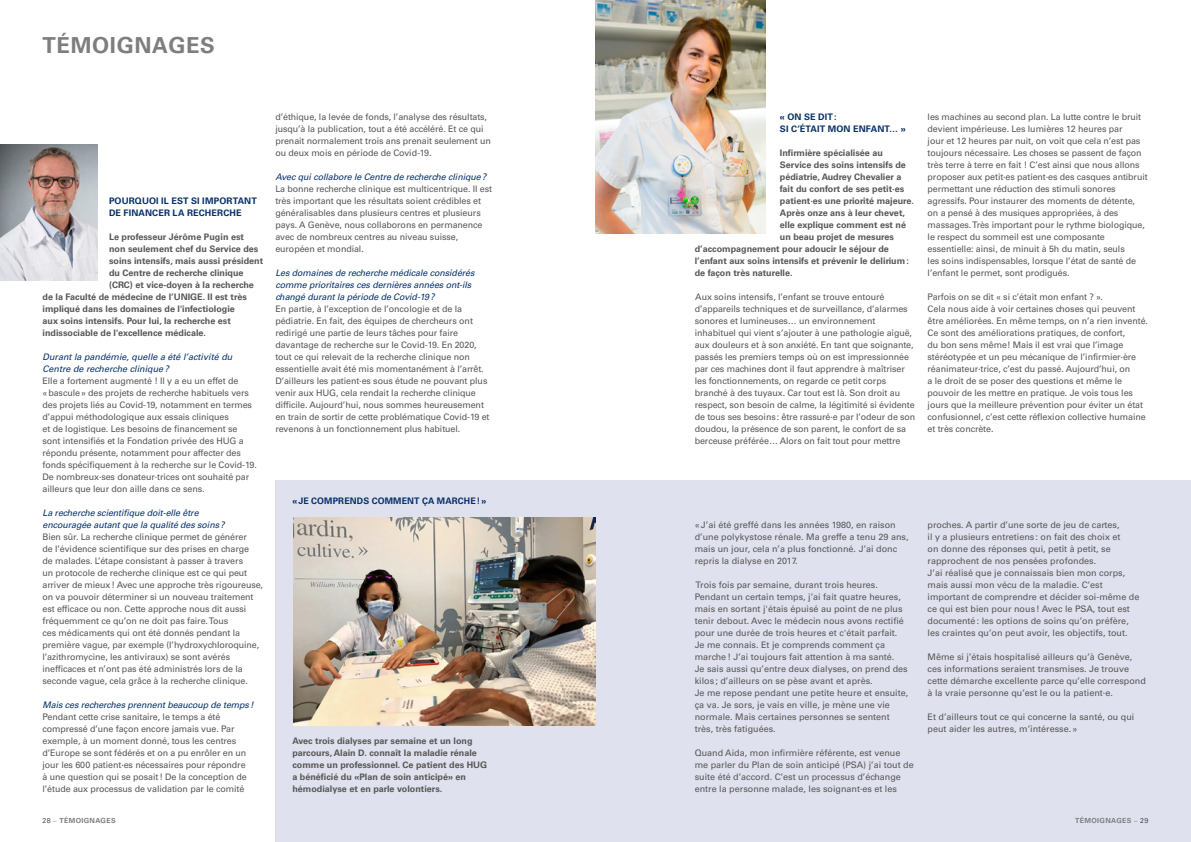
<style>
.page{position:relative;width:1191px;height:842px;background:#fff}
.page>*{position:absolute;margin:0;border:0;box-sizing:border-box;transform-origin:0 0}
.t1{font:700 22px "Univers";letter-spacing:.03em;color:#7e7e7e}
.t2{font:9px/12px "Univers";letter-spacing:-.01em;color:#575756}
.t3{font:700 9px/12px "Univers";color:#575756}
.t4{font:italic 9px/12px "Univers";letter-spacing:-.01em;color:#06316c}
.t5{font:700 9px/12px "Univers";letter-spacing:.015em;color:#06316c}
.t6{font:700 7px "Univers";letter-spacing:.05em;color:#7e7e83}
.s1{font-weight:300;color:#1d1d1b}
.s2{font-weight:300}
</style>
<div class="page">
<div style="left:276px;top:480px;width:915px;height:362px;background:#e0e1ee"></div>
<img style="left:0;top:144px;width:98px;height:137px">
<img style="left:293px;top:517px;width:302px;height:209px">
<img style="left:595px;top:0;width:170px;height:233px">
<h1 class="t1" style="left:43px;top:32px;width:174px">TÉMOIGNAGES</h1>
<p class="t5" style="left:109px;top:195px;width:149px">POURQUOI IL EST SI IMPORTANT<br>DE FINANCER LA RECHERCHE</p>
<p class="t3" style="left:109px;top:231px;width:136px">Le professeur Jérôme Pugin est</p>
<p class="t3" style="left:109px;top:243px;width:151px">non seulement chef du Service des</p>
<p class="t3" style="left:109px;top:255px;width:156px">soins intensifs, mais aussi président</p>
<p class="t3" style="left:109px;top:267px;width:136px">du Centre de recherche clinique</p>
<p class="t3" style="left:109px;top:279px;width:146px">(CRC) et vice-doyen à la recherche</p>
<p class="t3" style="left:43px;top:291px;width:206px">de la Faculté de médecine de l’UNIGE. Il est très</p>
<p class="t3" style="left:43px;top:303px;width:194px">impliqué dans les domaines de l'infectiologie</p>
<p class="t3" style="left:43px;top:315px;width:190px">aux soins intensifs. Pour lui, la recherche est</p>
<p class="t3" style="left:43px;top:327px;width:165px">indissociable de l'excellence médicale.</p>
<p class="t4" style="left:43px;top:351px;width:191px">Durant la pandémie, quelle a été l’activité du<br>Centre de recherche clinique?</p>
<p class="t2" style="left:43px;top:375px;width:216px">Elle a fortement augmenté ! Il y a eu un effet de «bascule» des projets de recherche habituels vers des projets liés au Covid-19, notamment en termes d’appui méthodologique aux essais cliniques<br>et de logistique. Les besoins de financement se sont intensifiés et la Fondation privée des HUG a répondu présente, notamment pour affecter des fonds spécifiquement à la recherche sur le Covid-19.<br>De nombreux·ses donateur·trices ont souhaité par ailleurs que leur don aille dans ce sens.</p>
<p class="t4" style="left:43px;top:507px;width:183px">La recherche scientifique doit-elle être encouragée autant que la qualité des soins?</p>
<p class="t2" style="left:43px;top:531px;width:222px">Bien sûr. La recherche clinique permet de générer<br>de l’évidence scientifique sur des prises en charge<br>de malades. L’étape consistant à passer à travers<br>un protocole de recherche clinique est ce qui peut arriver de mieux! Avec une approche très rigoureuse, on va pouvoir déterminer si un nouveau traitement est efficace ou non. Cette approche nous dit aussi fréquemment ce qu’on ne doit pas faire. Tous<br>ces médicaments qui ont été donnés pendant la première vague, par exemple (l’hydroxychloroquine, l’azithromycine, les antiviraux) se sont avérés inefficaces et n’ont pas été administrés lors de la seconde vague, cela grâce à la recherche clinique.</p>
<p class="t4" style="left:43px;top:699px;width:212px">Mais ces recherches prennent beaucoup de temps!</p>
<p class="t2" style="left:43px;top:711px;width:206px">Pendant cette crise sanitaire, le temps a été compressé d’une façon encore jamais vue. Par exemple, à un moment donné, tous les centres d’Europe se sont fédérés et on a pu enrôler en un jour les 600 patient·es nécessaires pour répondre à une question qui se posait! De la conception de l’étude aux processus de validation par le comité</p>
<p class="t2" style="left:275px;top:111px;width:217px">d’éthique, la levée de fonds, l’analyse des résultats, jusqu’à la publication, tout a été accéléré. Et ce qui prenait normalement trois ans prenait seulement un ou deux mois en période de Covid-19.</p>
<p class="t4" style="left:275px;top:171px;width:212px">Avec qui collabore le Centre de recherche clinique?</p>
<p class="t2" style="left:275px;top:183px;width:218px">La bonne recherche clinique est multicentrique. Il est très important que les résultats soient crédibles et généralisables dans plusieurs centres et plusieurs pays. A Genève, nous collaborons en permanence avec de nombreux centres au niveau suisse, européen et mondial.</p>
<p class="t4" style="left:275px;top:267px;width:201px">Les domaines de recherche médicale considérés comme prioritaires ces dernières années ont-ils changé durant la période de Covid-19?</p>
<p class="t2" style="left:275px;top:303px;width:216px">En partie, à l’exception de l’oncologie et de la pédiatrie. En fait, des équipes de chercheurs ont redirigé une partie de leurs tâches pour faire davantage de recherche sur le Covid-19. En 2020, tout ce qui relevait de la recherche clinique non essentielle avait été mis momentanément à l’arrêt.<br>D’ailleurs les patient·es sous étude ne pouvant plus venir aux HUG, cela rendait la recherche clinique difficile. Aujourd’hui, nous sommes heureusement en train de sortir de cette problématique Covid-19 et revenons à un fonctionnement plus habituel.</p>
<p class="t5" style="left:292px;top:495px;width:195px">«JE COMPRENDS COMMENT ÇA MARCHE!»</p>
<p class="t3" style="left:292px;top:735px;width:196px">Avec trois dialyses par semaine et un long parcours, Alain D. connaît la maladie rénale comme un professionnel. Ce patient des HUG a bénéficié du «Plan de soin anticipé» en hémodialyse et en parle volontiers.</p>
<p class="t5" style="left:780px;top:111px;width:127px">« ON SE DIT:<br>SI C’ÉTAIT MON ENFANT… »</p>
<p class="t3" style="left:780px;top:147px;width:104px">Infirmière spécialisée au</p>
<p class="t3" style="left:780px;top:159px;width:127px">Service des soins intensifs de</p>
<p class="t3" style="left:780px;top:171px;width:123px">pédiatrie, Audrey Chevalier a</p>
<p class="t3" style="left:780px;top:183px;width:126px">fait du confort de ses petit·es</p>
<p class="t3" style="left:780px;top:195px;width:136px">patient·es une priorité majeure.</p>
<p class="t3" style="left:780px;top:207px;width:127px">Après onze ans à leur chevet,</p>
<p class="t3" style="left:780px;top:219px;width:128px">elle explique comment est né</p>
<p class="t3" style="left:780px;top:231px;width:116px">un beau projet de mesures</p>
<p class="t3" style="left:694px;top:243px;width:196px">d’accompagnement pour adoucir le séjour de</p>
<p class="t3" style="left:694px;top:255px;width:216px">l’enfant aux soins intensifs et prévenir le delirium:</p>
<p class="t3" style="left:694px;top:267px;width:99px">de façon très naturelle.</p>
<p class="t2" style="left:694px;top:291px;width:222px">Aux soins intensifs, l’enfant se trouve entouré d’appareils techniques et de surveillance, d’alarmes sonores et lumineuses… un environnement inhabituel qui vient s’ajouter à une pathologie aiguë, aux douleurs et à son anxiété. En tant que soignante, passés les premiers temps où on est impressionnée par ces machines dont il faut apprendre à maîtriser les fonctionnements, on regarde ce petit corps branché à des tuyaux. Car tout est là. Son droit au respect, son besoin de calme, la légitimité si évidente de tous ses besoins: être rassuré·e par l’odeur de son doudou, la présence de son parent, le confort de sa berceuse préférée… Alors on fait tout pour mettre</p>
<p class="t2" style="left:927px;top:111px;width:222px">les machines au second plan. La lutte contre le bruit devient impérieuse. Les lumières 12 heures par<br>jour et 12 heures par nuit, on voit que cela n’est pas toujours nécessaire. Les choses se passent de façon très terre à terre en fait ! C’est ainsi que nous allons proposer aux petit·es patient·es des casques antibruit permettant une réduction des stimuli sonores agressifs. Pour instaurer des moments de détente, on a pensé à des musiques appropriées, à des massages. Très important pour le rythme biologique, le respect du sommeil est une composante essentielle: ainsi, de minuit à 5h du matin, seuls<br>les soins indispensables, lorsque l’état de santé de l’enfant le permet, sont prodigués.</p>
<p class="t2" style="left:927px;top:291px;width:222px">Parfois on se dit « si c’était mon enfant ? ».<br>Cela nous aide à voir certaines choses qui peuvent être améliorées. En même temps, on n’a rien inventé.<br>Ce sont des améliorations pratiques, de confort,<br>du bon sens même! Mais il est vrai que l’image stéréotypée et un peu mécanique de l’infirmier·ère réanimateur·trice, c’est du passé. Aujourd’hui, on<br>a le droit de se poser des questions et même le pouvoir de les mettre en pratique. Je vois tous les jours que la meilleure prévention pour éviter un état confusionnel, c’est cette réflexion collective humaine et très concrète.</p>
<p class="t2" style="left:694px;top:519px;width:215px">«J’ai été greffé dans les années 1980, en raison d’une polykystose rénale. Ma greffe a tenu 29 ans, mais un jour, cela n’a plus fonctionné. J’ai donc repris la dialyse en 2017.</p>
<p class="t2" style="left:694px;top:579px;width:215px">Trois fois par semaine, durant trois heures.<br>Pendant un certain temps, j’ai fait quatre heures, mais en sortant j'étais épuisé au point de ne plus tenir debout. Avec le médecin nous avons rectifié pour une durée de trois heures et c'était parfait.<br>Je me connais. Et je comprends comment ça marche! J’ai toujours fait attention à ma santé.<br>Je sais aussi qu’entre deux dialyses, on prend des kilos; d’ailleurs on se pèse avant et après.<br>Je me repose pendant une petite heure et ensuite, ça va. Je sors, je vais en ville, je mène une vie normale. Mais certaines personnes se sentent très, très fatiguées.</p>
<p class="t2" style="left:694px;top:747px;width:220px">Quand Aida, mon infirmière référente, est venue me parler du Plan de soin anticipé (PSA) j’ai tout de suite été d’accord. C’est un processus d’échange entre la personne malade, les soignant·es et les</p>
<p class="t2" style="left:927px;top:519px;width:213px">proches. A partir d’une sorte de jeu de cartes,<br>il y a plusieurs entretiens : on fait des choix et<br>on donne des réponses qui, petit à petit, se rapprochent de nos pensées profondes.<br>J’ai réalisé que je connaissais bien mon corps, mais aussi mon vécu de la maladie. C’est important de comprendre et décider soi-même de ce qui est bien pour nous ! Avec le PSA, tout est documenté: les options de soins qu’on préfère, les craintes qu’on peut avoir, les objectifs, tout.</p>
<p class="t2" style="left:927px;top:651px;width:220px">Même si j’étais hospitalisé ailleurs qu’à Genève, ces informations seraient transmises. Je trouve cette démarche excellente parce qu’elle correspond à la vraie personne qu’est le ou la patient·e.</p>
<p class="t2" style="left:927px;top:711px;width:208px">Et d’ailleurs tout ce qui concerne la santé, ou qui peut aider les autres, m’intéresse.»</p>
<p class="t6" style="left:43px;top:817px;width:75px"><span class="s1">28</span> <span class="s2">–</span> TÉMOIGNAGES</p>
<p class="t6" style="left:1075px;top:817px;width:75px">TÉMOIGNAGES <span class="s2">–</span> <span class="s1">29</span></p>
</div>
